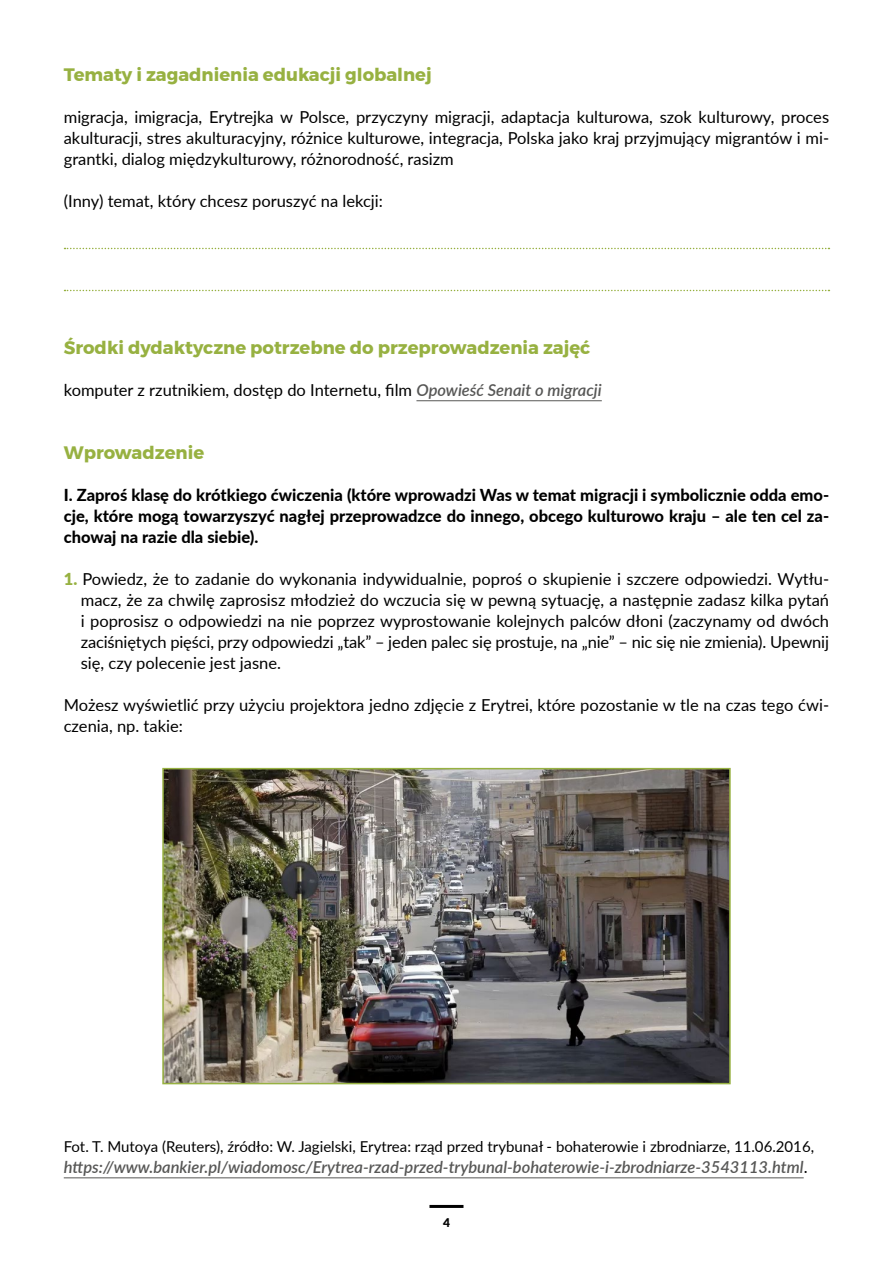
<style>
.page{position:relative;width:893px;height:1263px;background:#fff}
.page>*{position:absolute;margin:0;border:0;box-sizing:border-box;transform-origin:0 0}
.podtytul_01{font:700 18px "Montserrat";color:#97b141}
.tekst{font:16.5px/21px "Lato";color:#000;text-align:justify}
.podtytul02{font:800 16.5px/21px "Lato";color:#000;text-align:justify}
.tekst-2{font:italic 600 16.5px "Lato";color:#575756}
.tekst-3{font:15px "Lato";color:#000}
.t1{font:900 12px "Lato";color:#000}
.s1{font-weight:600;font-style:italic;color:#575756}
.s2{font-weight:900;color:#97b141}
.s3{font-weight:400;font-style:normal;color:#000}
</style>
<div class="page">
<hr style="left:429px;top:1205px;width:34px;height:3px;background:#000">
<hr style="left:416px;top:400px;width:186px;height:1px;background:#575756">
<hr style="left:64px;top:1177px;width:740px;height:1px;background:#575756">
<svg style="left:65px;top:248px;width:764px;height:1px"></svg>
<svg style="left:65px;top:290px;width:764px;height:1px"></svg>
<img style="left:165px;top:771px;width:563px;height:310px">
<div style="left:162px;top:768px;width:569px;height:316px;border:2px solid #97b141"></div>
<p class="podtytul_01" style="left:64px;top:60px;width:369px">Tematy i zagadnienia edukacji globalnej</p>
<p class="tekst" style="left:64px;top:106px;width:767px">migracja, imigracja, Erytrejka w Polsce, przyczyny migracji, adaptacja kulturowa, szok kulturowy, proces akulturacji, stres akulturacyjny, różnice kulturowe, integracja, Polska jako kraj przyjmujący migrantów i mi&shy;grantki, dialog międzykulturowy, różnorodność, rasizm</p>
<p class="tekst" style="left:64px;top:190px;width:321px">(Inny) temat, który chcesz poruszyć na lekcji:</p>
<p class="podtytul_01" style="left:64px;top:333px;width:528px">Środki dydaktyczne potrzebne do przeprowadzenia zajęć</p>
<p class="tekst" style="left:64px;top:379px;width:539px">komputer z rzutnikiem, dostęp do Internetu, film <span class="s1">Opowieść Senait o migracji</span></p>
<p class="podtytul_01" style="left:64px;top:438px;width:142px">Wprowadzenie</p>
<p class="podtytul02" style="left:64px;top:484px;width:767px">I. Zaproś klasę do krótkiego ćwiczenia (które wprowadzi Was w temat migracji i symbolicznie odda emo&shy;cje, które mogą towarzyszyć nagłej przeprowadzce do innego, obcego kulturowo kraju – ale ten cel za&shy;chowaj na razie dla siebie).</p>
<p class="tekst" style="left:81px;top:568px;width:750px;text-indent:-17px"><span class="s2">1.</span> Powiedz, że to zadanie do wykonania indywidualnie, poproś o skupienie i szczere odpowiedzi. Wytłu&shy;macz, że za chwilę zaprosisz młodzież do wczucia się w pewną sytuację, a następnie zadasz kilka pytań i poprosisz o odpowiedzi na nie poprzez wyprostowanie kolejnych palców dłoni (zaczynamy od dwóch zaciśniętych pięści, przy odpowiedzi „tak” – jeden palec się prostuje, na „nie” – nic się nie zmienia). Upewnij się, czy polecenie jest jasne.</p>
<p class="tekst" style="left:64px;top:694px;width:767px">Możesz wyświetlić przy użyciu projektora jedno zdjęcie z Erytrei, które pozostanie w tle na czas tego ćwi&shy;czenia, np. takie:</p>
<p class="tekst-3" style="left:64px;top:1136px;width:752px">Fot. T. Mutoya (Reuters), źródło: W. Jagielski, Erytrea: rząd przed trybunał - bohaterowie i zbrodniarze, 11.06.2016,</p>
<p class="tekst-2" style="left:64px;top:1155px;width:745px">https://www.bankier.pl/wiadomosc/Erytrea-rzad-przed-trybunal-bohaterowie-i-zbrodniarze-3543113.html<span class="s3">.</span></p>
<p class="t1" style="left:443px;top:1213px;width:8px">4</p>
</div>
